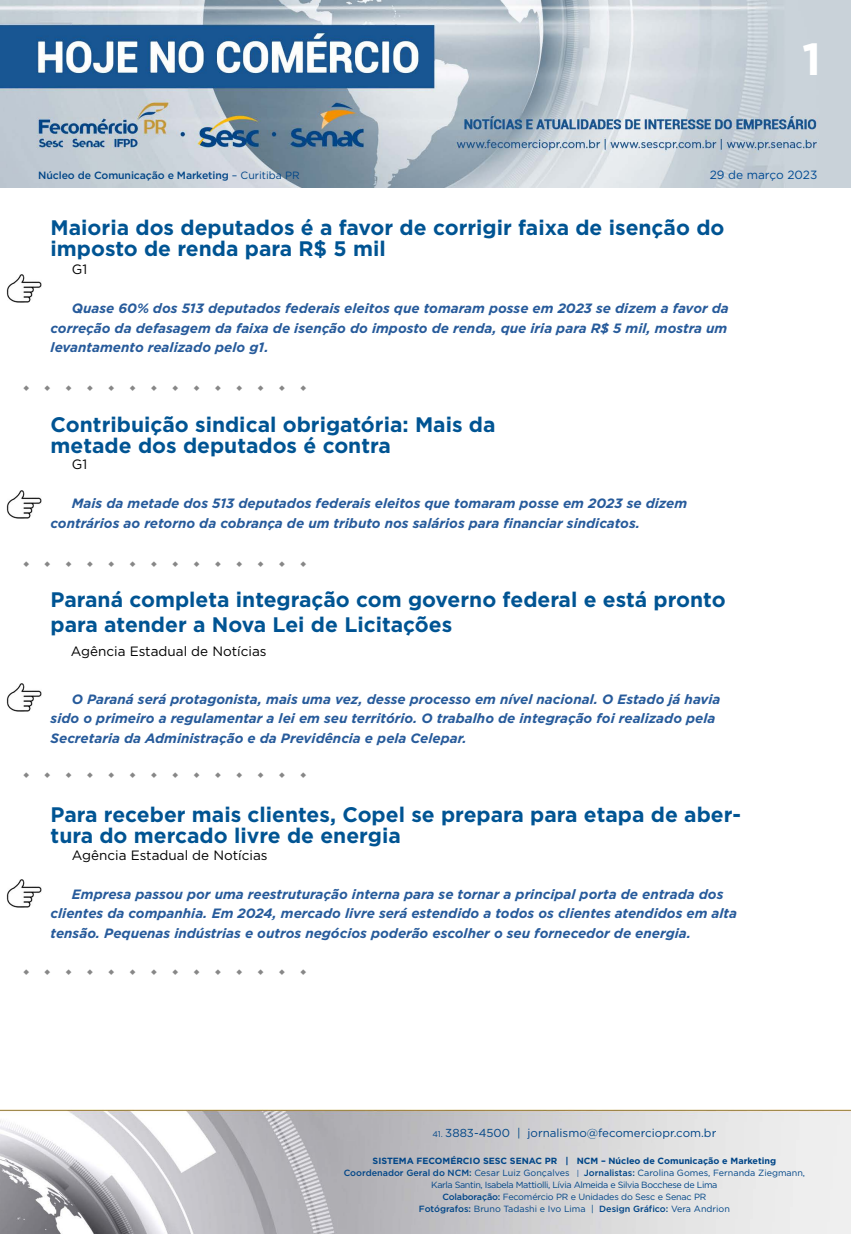
<style>
.page{position:relative;width:851px;height:1234px;background:#fff}
.page>*{position:absolute;margin:0;border:0;box-sizing:border-box;transform-origin:0 0}
.t1{font:700 45px "Gotham";color:#fff}
.t2{font:700 21px/21px "Gotham";color:#005493}
.t3{font:italic 700 13.5px/19.5px "Gotham";color:#275b9b}
.t4{font:13.5px "Gotham";color:#000}
.t5{font:11.85px "Gotham";color:#004a93}
.t6{font:11.55px "Gotham";color:#004587}
.t7{font:500 10.5px "Gotham";letter-spacing:-.01em;color:#004587}
.t8{font:9px/12px "Gotham";letter-spacing:-.02em;color:#004587;text-align:center}
.s1{font-weight:400}
.s2{font-size:8.25px}
.s3{font-weight:700}
.s4{font-weight:500}
.s5{font-size:7.65px}
</style>
<div class="page">
<img style="left:0;top:0;width:850px;height:188px">
<img style="left:0;top:1109px;width:850px;height:124px">
<img style="left:6px;top:683px;width:36px;height:28px">
<img style="left:6px;top:879px;width:36px;height:28px">
<img style="left:6px;top:490px;width:36px;height:28px">
<img style="left:6px;top:274px;width:36px;height:28px">
<h1 class="t1" style="left:802px;top:29px;width:20px">1</h1>
<p class="t7" style="left:38px;top:168px;width:263px">Núcleo de Comunicação e Marketing <span class="s1">– Curitiba PR</span></p>
<p class="t5" style="left:709px;top:167px;width:109px">29 de março 2023</p>
<h2 class="t2" style="left:51px;top:217px;width:675px">Maioria dos deputados é a favor de corrigir faixa de isenção do imposto de renda para R$ 5 mil</h2>
<p class="t4" style="left:72px;top:261px;width:17px">G1</p>
<p class="t3" style="left:51px;top:298px;width:679px;text-align:justify;text-indent:21px">Quase 60% dos 513 deputados federais eleitos que tomaram posse em 2023 se dizem a favor da correção da defasagem da faixa de isenção do imposto de renda, que iria para R$ 5 mil, mostra um levantamento realizado pelo g1.</p>
<h2 class="t2" style="left:51px;top:413px;width:446px">Contribuição sindical obrigatória: Mais da metade dos deputados é contra</h2>
<p class="t4" style="left:72px;top:456px;width:17px">G1</p>
<p class="t3" style="left:51px;top:493px;width:638px;text-indent:21px">Mais da metade dos 513 deputados federais eleitos que tomaram posse em 2023 se dizem contrários ao retorno da cobrança de um tributo nos salários para financiar sindicatos.</p>
<h2 class="t2" style="left:51px;top:587px;width:676px;line-height:24px">Paraná completa integração com governo federal e está pronto para atender a Nova Lei de Licitações</h2>
<p class="t4" style="left:71px;top:642px;width:197px">Agência Estadual de Notícias</p>
<p class="t3" style="left:51px;top:688px;width:671px;text-indent:21px">O Paraná será protagonista, mais uma vez, desse processo em nível nacional. O Estado já havia sido o primeiro a regulamentar a lei em seu território. O trabalho de integração foi realizado pela<br>Secretaria da Administração e da Previdência e pela Celepar.</p>
<h2 class="t2" style="left:51px;top:803px;width:691px">Para receber mais clientes, Copel se prepara para etapa de aber&shy;tura do mercado livre de energia</h2>
<p class="t4" style="left:72px;top:846px;width:197px">Agência Estadual de Notícias</p>
<p class="t3" style="left:51px;top:883px;width:688px;text-indent:21px">Empresa passou por uma reestruturação interna para se tornar a principal porta de entrada dos clientes da companhia. Em 2024, mercado livre será estendido a todos os clientes atendidos em alta tensão. Pequenas indústrias e outros negócios poderão escolher o seu fornecedor de energia.</p>
<p class="t6" style="left:432px;top:1125px;width:285px"><span class="s2">41.</span> 3883-4500 | jornalismo@fecomerciopr.com.br</p>
<p class="t8" style="left:343px;top:1154px;width:463px"><span class="s3">SISTEMA FECOMÉRCIO SESC SENAC PR | NCM – Núcleo de Comunicação e Marketing </span><span class="s4">Coordenador Geral do NCM:</span> Cesar Luiz Gonçalves <span class="s5">|</span> <span class="s4">Jornalistas:</span> Carolina Gomes, Fernanda Ziegmann, Karla Santin, Isabela Mattiolli, Lívia Almeida e Silvia Bocchese de Lima<br><span class="s4">Colaboração:</span> Fecomércio PR e Unidades do Sesc e Senac PR<br><span class="s4">Fotógrafos:</span> Bruno Tadashi e Ivo Lima | <span class="s4">Design Gráfico:</span> Vera Andrion</p>
</div>
